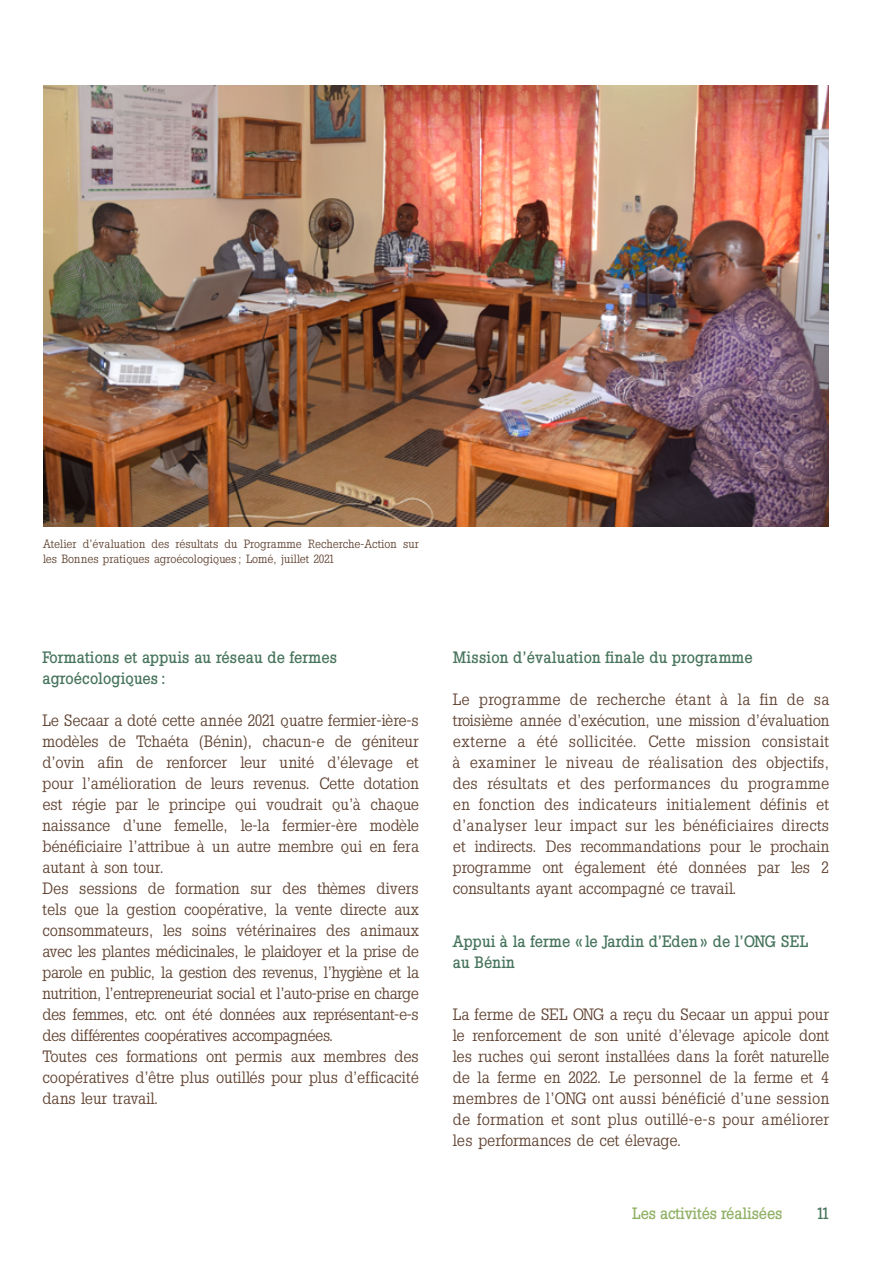
<style>
.page{position:relative;width:893px;height:1263px;background:#fff}
.page>*{position:absolute;margin:0;border:0;box-sizing:border-box;transform-origin:0 0}
.t1{font:16.5px/21px "Slab Tall X";color:#5f4130;text-align:justify}
.t2{font:500 16.5px/21px "Slab Tall X";letter-spacing:.02em;color:#47745d}
.t3{font:500 16.5px "Slab Tall X";color:#90b065}
.t4{font:12px/15.8px "Slab Tall X";letter-spacing:.01em;color:#5f4130}
</style>
<div class="page">
<img style="left:43px;top:86px;width:786px;height:440px">
<p class="t4" style="left:43px;top:535px;width:377px">Atelier d’évaluation des résultats du Programme Recherche-Action sur les Bonnes pratiques agroécologiques ; Lomé, juillet 2021</p>
<p class="t2" style="left:43px;top:647px;width:296px">Formations et appuis au réseau de fermes agroécologiques :</p>
<p class="t1" style="left:43px;top:710px;width:378px;text-align:left">Le Secaar a doté cette année 2021 quatre fermier-ière-s modèles de Tchaéta (Bénin), chacun-e de géniteur d’ovin afin de renforcer leur unité d’élevage et pour l’amélioration de leurs revenus. Cette dotation est régie par le principe qui voudrait qu’à chaque naissance d’une femelle, le-la fermier-ère modèle bénéficiaire l’attribue à un autre membre qui en fera autant à son tour.<br>Des sessions de formation sur des thèmes divers tels que la gestion coopérative, la vente directe aux consommateurs, les soins vétérinaires des animaux avec les plantes médicinales, le plaidoyer et la prise de parole en public, la gestion des revenus, l’hygiène et la nutrition, l’entrepreneuriat social et l’auto-prise en charge des femmes, etc. ont été données aux représentant-e-s des différentes coopératives accompagnées.<br>Toutes ces formations ont permis aux membres des coopératives d’être plus outillés pour plus d’efficacité dans leur travail.</p>
<p class="t2" style="left:453px;top:647px;width:301px">Mission d’évaluation finale du programme</p>
<p class="t1" style="left:453px;top:689px;width:378px">Le programme de recherche étant à la fin de sa troisième année d’exécution, une mission d’évaluation externe a été sollicitée. Cette mission consistait à examiner le niveau de réalisation des objectifs, des résultats et des performances du programme en fonction des indicateurs initialement définis et d’analyser leur impact sur les bénéficiaires directs et indirects. Des recommandations pour le prochain programme ont également été données par les 2 consultants ayant accompagné ce travail.</p>
<p class="t2" style="left:453px;top:930px;width:357px">Appui à la ferme « le Jardin d’Eden » de l’ONG SEL au Bénin</p>
<p class="t1" style="left:453px;top:1004px;width:378px">La ferme de SEL ONG a reçu du Secaar un appui pour le renforcement de son unité d’élevage apicole dont les ruches qui seront installées dans la forêt naturelle de la ferme en 2022. Le personnel de la ferme et 4 membres de l’ONG ont aussi bénéficié d’une session de formation et sont plus outillé-e-s pour améliorer les performances de cet élevage.</p>
<p class="t3" style="left:632px;top:1203px;width:152px">Les activités réalisées</p>
<p class="t2" style="left:815px;top:1202px;width:15px">11</p>
</div>
